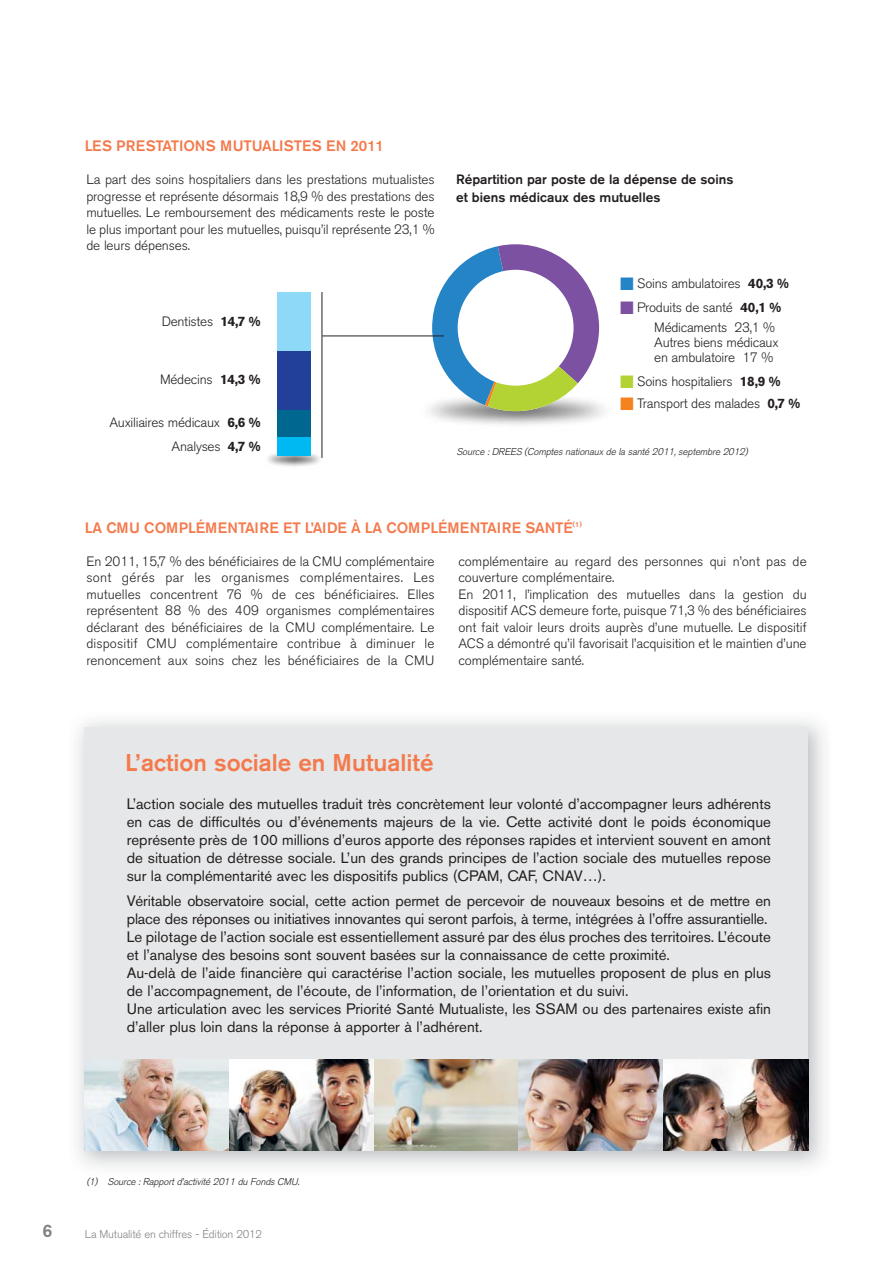
<style>
.page{position:relative;width:893px;height:1263px;background:#fff}
.page>*{position:absolute;margin:0;border:0;box-sizing:border-box;transform-origin:0 0}
.t1{font:500 24px "Akzidenz Grotesk BE";color:#f47a4d}
.t2{font:500 18px "Akzidenz Grotesk BE";color:#808285}
.t3{font:15px/18px "Akzidenz Grotesk BE";color:#231f20;text-align:justify}
.t4{font:500 15px "Akzidenz Grotesk BE";letter-spacing:-.01em;color:#f47a4d}
.t5{font:300 13.5px/16.5px "Akzidenz Grotesk BE";letter-spacing:-.005em;color:#231f20}
.t6{font:500 13.5px/18px "Akzidenz Grotesk BE";color:#231f20}
.t7{font:300 11.25px "Akzidenz Grotesk BE";letter-spacing:-.02em;color:#808285}
.t8{font:italic 300 9.75px "Akzidenz Grotesk BE";color:#231f20}
.s1{font-weight:700}
.s2{color:#2484c6}
.s3{color:#7c51a1}
.s4{color:#b3d334}
.s5{color:#f5821f}
</style>
<div class="page">
<svg style="left:432px;top:244px;width:167px;height:167px"></svg>
<div style="left:457px;top:270px;width:116px;height:116px;background:#fff;border-radius:50%"></div>
<div style="left:277px;top:437px;width:34px;height:19px;background:#00b9f2"></div>
<div style="left:277px;top:292px;width:34px;height:62px;background:#8ed8f8"></div>
<div style="left:277px;top:351px;width:34px;height:59px;background:#223f9a"></div>
<div style="left:277px;top:410px;width:34px;height:27px;background:#006890"></div>
<hr style="left:322px;top:336px;width:121px;height:1px;background:#231f20">
<hr style="left:322px;top:292px;width:1px;height:166px;background:#231f20">
<img style="left:77px;top:720px;width:748px;height:447px">
<div style="left:85px;top:728px;width:723px;height:423px;background:#e6e7e8"></div>
<img style="left:85px;top:1060px;width:723px;height:91px">
<p class="t4" style="left:85px;top:140px;width:300px">LES PRESTATIONS MUTUALISTES EN 2011</p>
<p class="t5" style="left:86px;top:173px;width:350px;text-align:justify">La part des soins hospitaliers dans les prestations mutualistes progresse et représente désormais 18,9 % des prestations des mutuelles. Le remboursement des médicaments reste le poste le plus important pour les mutuelles, puisqu’il représente 23,1 % de leurs dépenses.</p>
<p class="t5" style="left:162px;top:315px;width:100px">Dentistes <span class="s1">14,7 %</span></p>
<p class="t5" style="left:160px;top:373px;width:102px">Médecins <span class="s1">14,3 %</span></p>
<p class="t5" style="left:109px;top:415px;width:153px">Auxiliaires médicaux <span class="s1">6,6 %</span></p>
<p class="t5" style="left:172px;top:439px;width:90px">Analyses <span class="s1">4,7 %</span></p>
<p class="t6" style="left:456px;top:172px;width:279px">Répartition par poste de la dépense de soins et biens médicaux des mutuelles</p>
<p class="t5" style="left:620px;top:277px;width:170px"><span class="s2">■</span> Soins ambulatoires <span class="s1">40,3 %</span></p>
<p class="t5" style="left:654px;top:300px;width:128px;line-height:19.5px;text-indent:-34px"><span class="s3">■</span> Produits de santé <span class="s1">40,1 %<br></span>Médicaments 23,1 %</p>
<p class="t5" style="left:654px;top:336px;width:126px;line-height:15px">Autres biens médicaux en ambulatoire 17 %</p>
<p class="t5" style="left:620px;top:375px;width:162px"><span class="s4">■</span> Soins hospitaliers <span class="s1">18,9 %</span></p>
<p class="t5" style="left:620px;top:397px;width:181px"><span class="s5">■</span> Transport des malades <span class="s1">0,7 %</span></p>
<p class="t8" style="left:456px;top:448px;width:295px">Source :DREES (Comptes nationaux de la santé 2011,septembre 2012)</p>
<p class="t4" style="left:85px;top:522px;width:498px">LA CMU COMPLÉMENTAIRE ET L’AIDE À LA COMPLÉMENTAIRE SANTÉ<sup>(1)</sup></p>
<p class="t5" style="left:86px;top:555px;width:350px;text-align:justify">En 2011, 15,7 % des bénéficiaires de la CMU complémentaire sont gérés par les organismes complémentaires. Les mutuelles concentrent 76 % de ces bénéficiaires. Elles représentent 88 % des 409 organismes complémentaires déclarant des bénéficiaires de la CMU complémentaire. Le dispositif CMU complémentaire contribue à diminuer le renoncement aux soins chez les bénéficiaires de la CMU</p>
<p class="t5" style="left:458px;top:555px;width:350px">complémentaire au regard des personnes qui n’ont pas de couverture complémentaire.<br>En 2011, l’implication des mutuelles dans la gestion du dispositif ACS demeure forte, puisque 71,3 % des bénéficiaires ont fait valoir leurs droits auprès d’une mutuelle. Le dispositif ACS a démontré qu’il favorisait l’acquisition et le maintien d’une complémentaire santé.</p>
<h1 class="t1" style="left:125px;top:755px;width:310px">L’action sociale en Mutualité</h1>
<p class="t3" style="left:127px;top:796px;width:645px">L’action sociale des mutuelles traduit très concrètement leur volonté d’accompagner leurs adhérents en cas de difficultés ou d’événements majeurs de la vie. Cette activité dont le poids économique représente près de 100 millions d’euros apporte des réponses rapides et intervient souvent en amont de situation de détresse sociale. L’un des grands principes de l’action sociale des mutuelles repose sur la complémentarité avec les dispositifs publics (CPAM, CAF, CNAV…).</p>
<p class="t3" style="left:127px;top:894px;width:645px;text-align:left">Véritable observatoire social, cette action permet de percevoir de nouveaux besoins et de mettre en place des réponses ou initiatives innovantes qui seront parfois, à terme, intégrées à l’offre assurantielle.<br>Le pilotage de l’action sociale est essentiellement assuré par des élus proches des territoires. L’écoute et l’analyse des besoins sont souvent basées sur la connaissance de cette proximité.<br>Au-delà de l’aide financière qui caractérise l’action sociale, les mutuelles proposent de plus en plus de l’accompagnement, de l’écoute, de l’information, de l’orientation et du suivi.<br>Une articulation avec les services Priorité Santé Mutualiste, les SSAM ou des partenaires existe afin d’aller plus loin dans la réponse à apporter à l’adhérent.</p>
<h2 class="t2" style="left:42px;top:1225px;width:12px">6</h2>
<p class="t8" style="left:86px;top:1178px;width:216px">(1) Source :Rapportd’activité 2011 du Fonds CMU.</p>
<p class="t7" style="left:85px;top:1230px;width:179px">La Mutualité en chiffres - Édition 2012</p>
</div>
